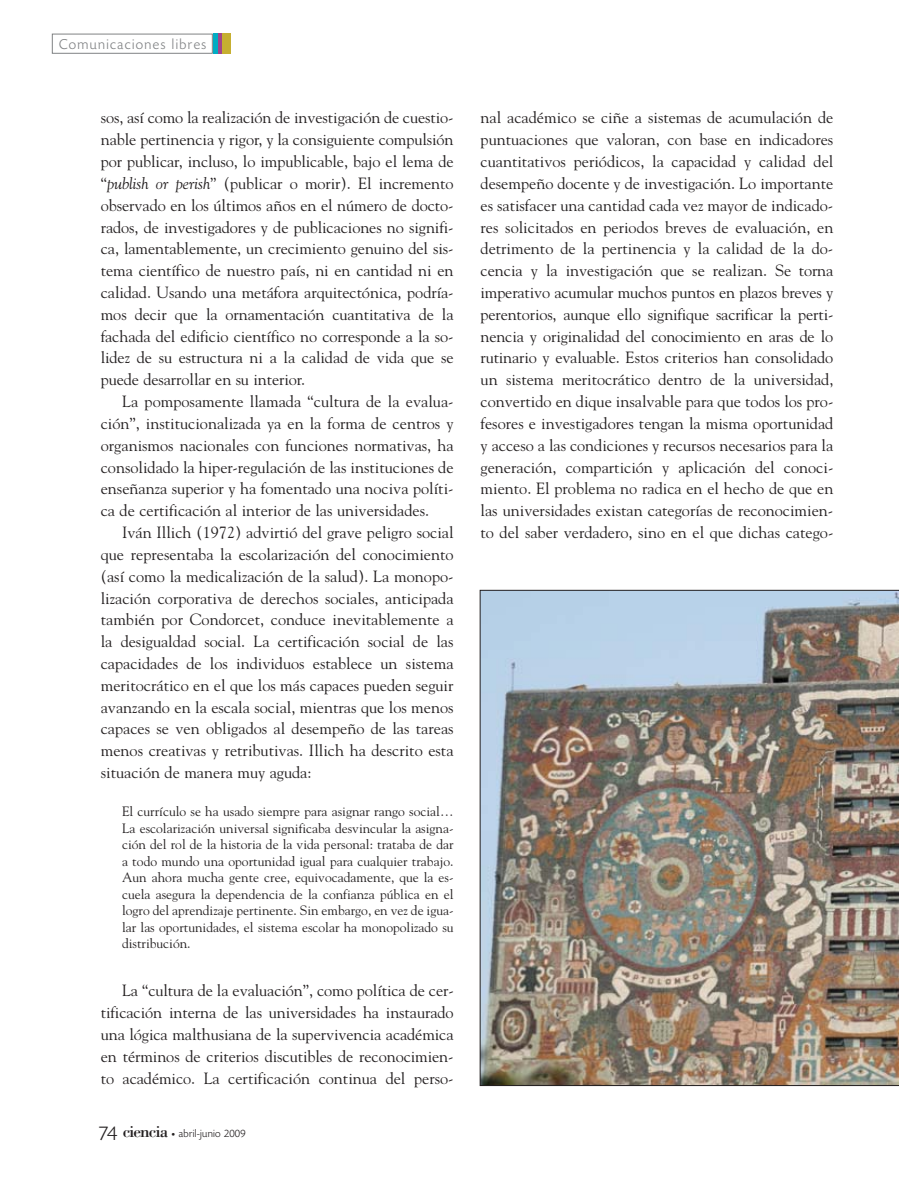
<style>
.page{position:relative;width:918px;height:1188px;background:#fff}
.page>*{position:absolute;margin:0;border:0;box-sizing:border-box;transform-origin:0 0}
.t1{font:17.25px "Bodoni";letter-spacing:-.05em;color:#231f20}
.t2{font:16.2px/21.8px "Goudy";color:#231f20;text-align:justify}
.t3{font:300 15px "Today HEF";letter-spacing:.095em;color:#808284}
.t4{font:13.5px/16.5px "Goudy";color:#231f20;text-align:justify}
.t5{font:300 11.25px "Today HEF";letter-spacing:.025em;color:#231f20}
.s1{font-style:italic}
.s2{font-family:"Today HEF";font-weight:300;font-size:21px}
.s3{font-family:"Officina Sans";font-weight:400;font-size:7.5px}
</style>
<div class="page">
<div style="left:52px;top:34px;width:161px;height:20px;border:1px solid #808284"></div>
<div style="left:222px;top:33px;width:9px;height:21px;background:#c6af31"></div>
<div style="left:217px;top:33px;width:5px;height:21px;background:#a1458a"></div>
<hr style="left:213px;top:33px;width:4px;height:21px;background:#00acc3">
<img style="left:480px;top:590px;width:418px;height:496px">
<p class="t3" style="left:59px;top:39px;width:149px">Comunicaciones libres</p>
<p class="t2" style="left:101px;top:108px;width:354px">sos, así como la realización de investigación de cuestio&shy;nable pertinencia y rigor, y la consiguiente compulsión por publicar, incluso, lo impublicable, bajo el lema de “<span class="s1">publish or perish</span>” (publicar o morir). El incremento observado en los últimos años en el número de docto&shy;rados, de investigadores y de publicaciones no signifi&shy;ca, lamentablemente, un crecimiento genuino del sis&shy;tema científico de nuestro país, ni en cantidad ni en calidad. Usando una metáfora arquitectónica, podría&shy;mos decir que la ornamentación cuantitativa de la fachada del edificio científico no corresponde a la so&shy;lidez de su estructura ni a la calidad de vida que se puede desarrollar en su interior.</p>
<p class="t2" style="left:101px;top:392px;width:354px;text-indent:21px">La pomposamente llamada “cultura de la evalua&shy;ción”, institucionalizada ya en la forma de centros y organismos nacionales con funciones normativas, ha consolidado la hiper-regulación de las instituciones de enseñanza superior y ha fomentado una nociva políti&shy;ca de certificación al interior de las universidades.</p>
<p class="t2" style="left:101px;top:523px;width:354px;text-indent:21px">Iván Illich (1972) advirtió del grave peligro social que representaba la escolarización del conocimiento (así como la medicalización de la salud). La monopo&shy;lización corporativa de derechos sociales, anticipada también por Condorcet, conduce inevitablemente a la desigualdad social. La certificación social de las capacidades de los individuos establece un sistema meritocrático en el que los más capaces pueden seguir avanzando en la escala social, mientras que los menos capaces se ven obligados al desempeño de las tareas menos creativas y retributivas. Illich ha descrito esta situación de manera muy aguda:</p>
<p class="t4" style="left:122px;top:805px;width:333px">El currículo se ha usado siempre para asignar rango social… La escolarización universal significaba desvincular la asigna&shy;ción del rol de la historia de la vida personal: trataba de dar a todo mundo una oportunidad igual para cualquier trabajo.<br>Aun ahora mucha gente cree, equivocadamente, que la es&shy;cuela asegura la dependencia de la confianza pública en el logro del aprendizaje pertinente. Sin embargo, en vez de igua&shy;lar las oportunidades, el sistema escolar ha monopolizado su distribución.</p>
<p class="t2" style="left:101px;top:981px;width:355px;text-indent:21px">La “cultura de la evaluación”, como política de cer&shy;tificación interna de las universidades ha instaurado una lógica malthusiana de la supervivencia académica en términos de criterios discutibles de reconocimien&shy;to académico. La certificación continua del perso-</p>
<p class="t1" style="left:99px;top:1126px;width:71px"><span class="s2">74</span> ciencia</p>
<p class="t5" style="left:171px;top:1129px;width:76px"><span class="s3">•</span> abril-junio 2009</p>
<p class="t2" style="left:481px;top:108px;width:354px">nal académico se ciñe a sistemas de acumulación de puntuaciones que valoran, con base en indicadores cuantitativos periódicos, la capacidad y calidad del desempeño docente y de investigación. Lo importante es satisfacer una cantidad cada vez mayor de indicado&shy;res solicitados en periodos breves de evaluación, en detrimento de la pertinencia y la calidad de la do&shy;cencia y la investigación que se realizan. Se torna imperativo acumular muchos puntos en plazos breves y perentorios, aunque ello signifique sacrificar la perti&shy;nencia y originalidad del conocimiento en aras de lo rutinario y evaluable. Estos criterios han consolidado un sistema meritocrático dentro de la universidad, convertido en dique insalvable para que todos los pro&shy;fesores e investigadores tengan la misma oportunidad y acceso a las condiciones y recursos necesarios para la generación, compartición y aplicación del conoci&shy;miento. El problema no radica en el hecho de que en las universidades existan categorías de reconocimien&shy;to del saber verdadero, sino en el que dichas catego-</p>
</div>
